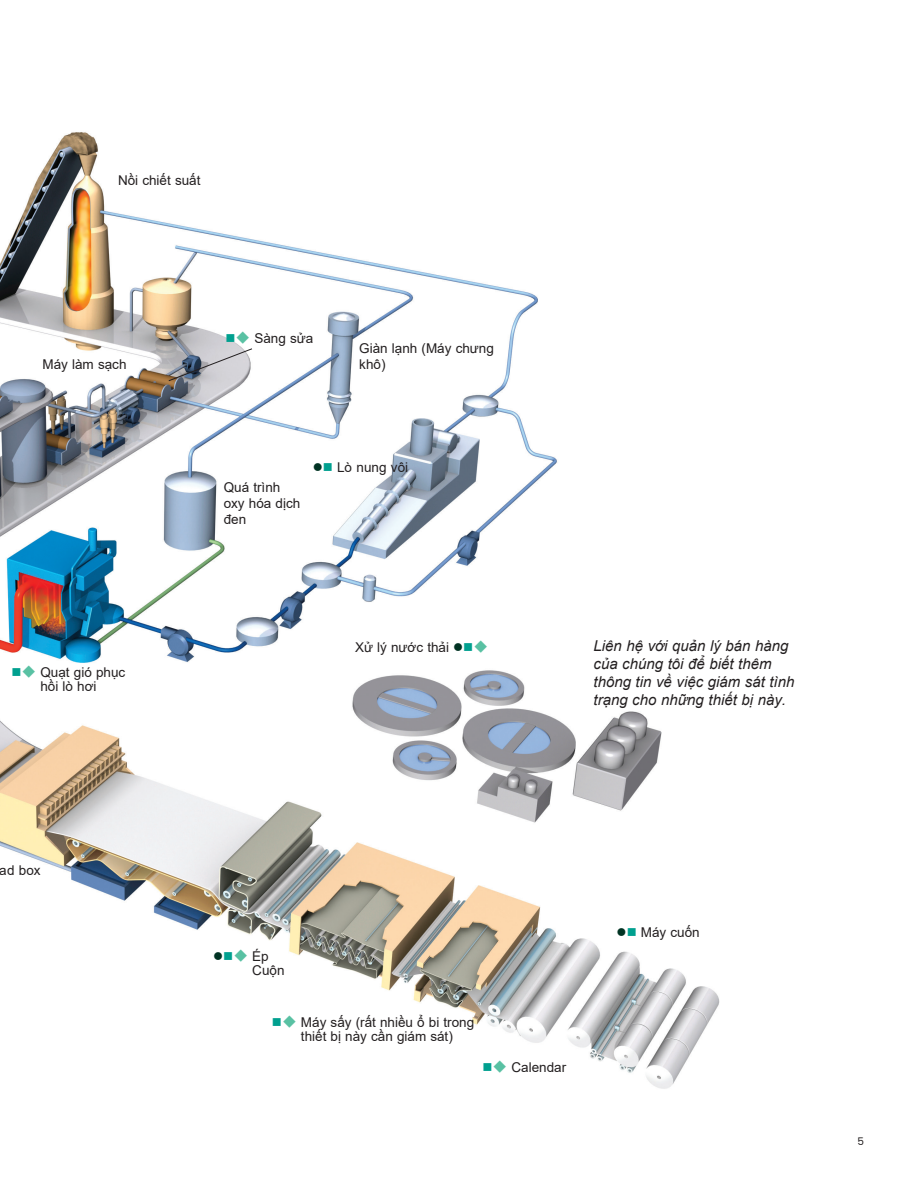
<style>
.page{position:relative;width:918px;height:1188px;background:#fff}
.page>*{position:absolute;margin:0;border:0;box-sizing:border-box;transform-origin:0 0}
.t1{font:italic 15px/18px "Arial";color:#231f20}
.t2{font:13.5px/16.2px "Arial";color:#231f20}
.t3{font:10.5px "Poppins";color:#231f20}
.s1{color:#00a08f}
.s2{color:#59c1a3}
.s3{color:#003323}
</style>
<div class="page">
<img style="left:0;top:132px;width:720px;height:957px">
<svg style="left:168px;top:348px;width:85px;height:34px;background:#afb1b8"></svg>
<p class="t2" style="left:118px;top:173px;width:84px">Nồi chiết suất</p>
<p class="t2" style="left:43px;top:356px;width:86px">Máy làm sạch</p>
<p class="t2" style="left:11px;top:665px;width:115px;line-height:14.1px;text-align:center"><span class="s1">■</span><span class="s2">◆</span> Quạt gió phục hồi lò hơi</p>
<p class="t2" style="left:225px;top:330px;width:89px"><span class="s1">■</span><span class="s2">◆</span> Sàng sửa</p>
<p class="t2" style="left:359px;top:340px;width:136px">Giàn lạnh (Máy chưng khô)</p>
<p class="t2" style="left:224px;top:479px;width:78px">Quá trình oxy hóa dịch đen</p>
<p class="t2" style="left:313px;top:459px;width:97px"><span class="s3">●</span><span class="s1">■</span> Lò nung vôi</p>
<p class="t2" style="left:355px;top:639px;width:135px">Xử lý nước thải <span class="s3">●</span><span class="s1">■</span><span class="s2">◆</span></p>
<p class="t1" style="left:594px;top:637px;width:202px">Liên hệ với quản lý bán hàng của chúng tôi để biết thêm thông tin về việc giám sát tình trạng cho những thiết bị này.</p>
<p class="t2" style="left:0;top:862px;width:42px">ad box</p>
<p class="t2" style="left:252px;top:949px;width:34px;line-height:14.1px;text-indent:-39px"><span class="s3">●</span><span class="s1">■</span><span class="s2">◆</span> Ép<br>Cuộn</p>
<p class="t2" style="left:272px;top:1015px;width:204px;line-height:14.1px;text-align:center"><span class="s1">■</span><span class="s2">◆</span> Máy sấy (rất nhiều ổ bi trong thiết bị này cần giám sát)</p>
<p class="t2" style="left:483px;top:1059px;width:85px"><span class="s1">■</span><span class="s2">◆</span> Calendar</p>
<p class="t2" style="left:617px;top:924px;width:85px"><span class="s3">●</span><span class="s1">■</span> Máy cuốn</p>
<p class="t3" style="left:857px;top:1135px;width:8px">5</p>
</div>
